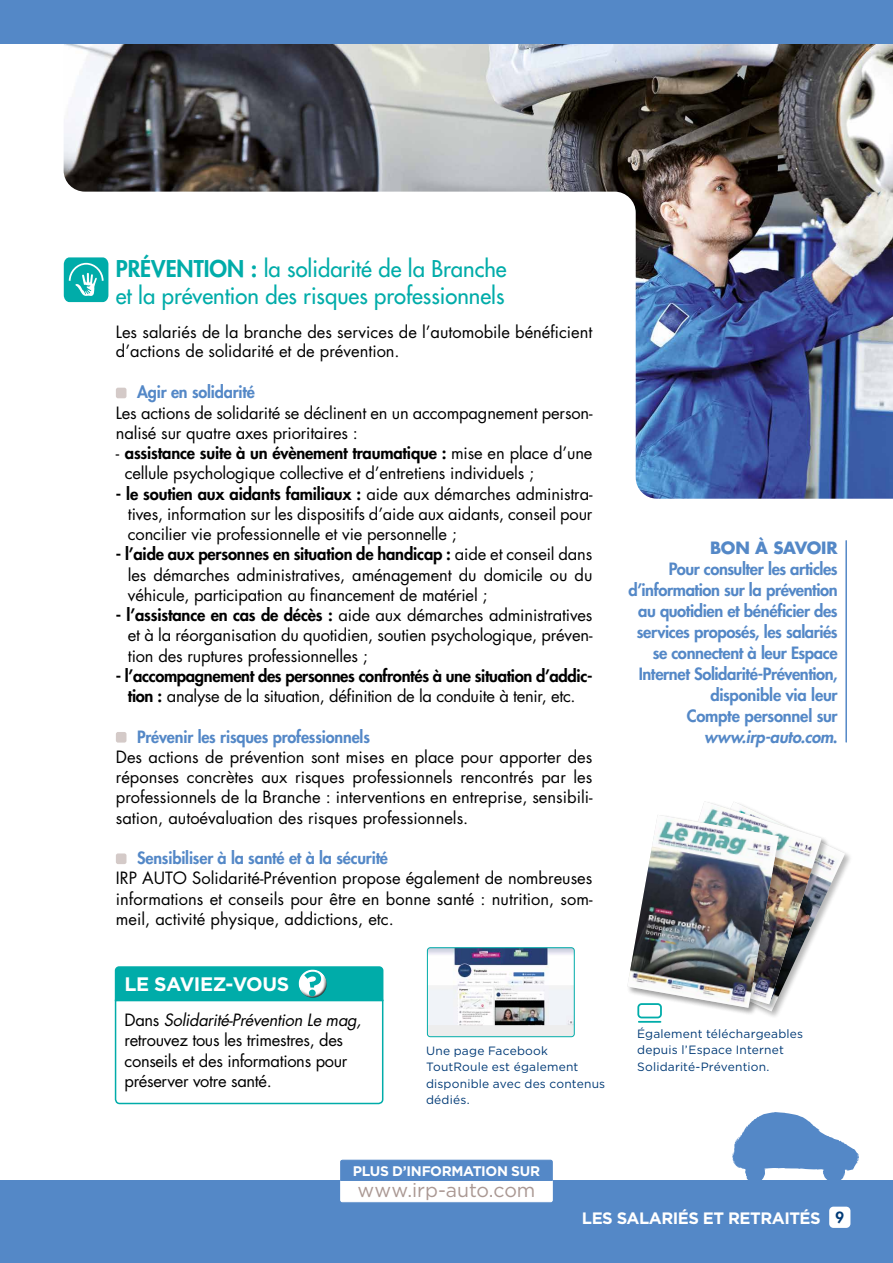
<style>
.page{position:relative;width:893px;height:1263px;background:#fff}
.page>*{position:absolute;margin:0;border:0;box-sizing:border-box;transform-origin:0 0}
.t1{font:500 22.5px/27px "Futura Std";color:#00aca9}
.t2{font:19.5px "Gotham";letter-spacing:-.005em;color:#aa9893}
.t3{font:700 19.5px "Gotham";letter-spacing:-.025em;color:#fff}
.t4{font:16.5px/20.2px "Futura Std";letter-spacing:-.01em;color:#000;text-align:justify}
.t5{font:800 16.5px/21px "Futura Std";letter-spacing:-.02em;color:#5488c7;text-align:right}
.t6{font:800 16.5px/20.2px "Futura Std";letter-spacing:-.02em;color:#000;text-align:center}
.t7{font:700 16.5px "Gotham";letter-spacing:-.03em;color:#fff}
.t8{font:700 16.5px "Futura Std";letter-spacing:-.02em;color:#5488c7}
.t9{font:800 15px "Futura Std";color:#003a76}
.t10{font:700 13.95px "Gotham";letter-spacing:-.025em;color:#fff}
.t11{font:12px/16.5px "Gotham";letter-spacing:.015em;color:#003a76}
.s1{font-weight:800}
.s2{font-weight:400}
.s3{font-style:italic}
</style>
<div class="page">
<div style="left:0;top:1180px;width:893px;height:83px;background:#5488c7"></div>
<svg style="left:732px;top:1112px;width:127px;height:68px"></svg>
<img style="left:64px;top:43px;width:829px;height:456px">
<div style="left:0;top:0;width:893px;height:43px;background:#5488c7"></div>
<hr style="left:845px;top:541px;width:2px;height:201px;background:#5488c7">
<div style="left:341px;top:1160px;width:211px;height:42px;background:#fff;border-radius:2px"></div>
<div style="left:340px;top:1160px;width:213px;height:42px;border:1px solid #fff;border-radius:2px"></div>
<div style="left:829px;top:1206px;width:21px;height:22px;background:#fff;border-radius:4px"></div>
<svg style="left:340px;top:1159px;width:213px;height:22px;background:#5a8cc8"></svg>
<svg style="left:114px;top:966px;width:270px;height:139px"></svg>
<div style="left:309px;top:989px;width:7px;height:7px;background:#00aca9;border-radius:50%"></div>
<img style="left:627px;top:801px;width:218px;height:222px">
<div style="left:427px;top:948px;width:147px;height:89px;background:#ededed;border-radius:3px"></div>
<img style="left:429px;top:949px;width:143px;height:76px">
<div style="left:427px;top:947px;width:147px;height:90px;border:1px solid #00aca9;border-radius:3px"></div>
<div style="left:116px;top:388px;width:10px;height:10px;background:#d4cac8;border-radius:2px"></div>
<div style="left:116px;top:732px;width:10px;height:11px;background:#d4cac8;border-radius:2px"></div>
<div style="left:116px;top:853px;width:10px;height:11px;background:#d4cac8;border-radius:2px"></div>
<svg style="left:64px;top:257px;width:44px;height:45px;background:#2ab9b7"></svg>
<h1 class="t1" style="left:116px;top:255px;width:392px"><span class="s1">PRÉVENTION :</span> la solidarité de la Branche et la prévention des risques professionnels</h1>
<p class="t4" style="left:116px;top:322px;width:478px;line-height:19.8px">Les salariés de la branche des services de l’automobile bénéficient d’actions de solidarité et de prévention.</p>
<p class="t5" style="left:137px;top:382px;width:119px">Agir en solidarité</p>
<p class="t4" style="left:116px;top:402px;width:478px">Les actions de solidarité se déclinent en un accompagnement person&shy;nalisé sur quatre axes prioritaires :</p>
<p class="t4" style="left:125px;top:443px;width:469px;text-indent:-9px">- <span class="s1">assistance suite à un évènement traumatique :</span> mise en place d’une cellule psychologique collective et d’entretiens individuels ;</p>
<p class="t4" style="left:128px;top:483px;width:466px;text-indent:-12px"><span class="s1">- le soutien aux aidants familiaux :</span> aide aux démarches administra&shy;tives, information sur les dispositifs d’aide aux aidants, conseil pour concilier vie professionnelle et vie personnelle ;</p>
<p class="t4" style="left:128px;top:544px;width:466px;text-indent:-12px"><span class="s1">- l’aide aux personnes en situation de handicap :</span> aide et conseil dans les démarches administratives, aménagement du domicile ou du véhicule, participation au financement de matériel ;</p>
<p class="t4" style="left:128px;top:605px;width:466px;text-indent:-12px"><span class="s1">- l’assistance en cas de décès :</span> aide aux démarches administratives et à la réorganisation du quotidien, soutien psychologique, préven&shy;tion des ruptures professionnelles ;</p>
<p class="t6" style="left:116px;top:665px;width:478px">- l’accompagnement des personnes confrontés à une situation d’addic&shy;tion : <span class="s2">analyse de la situation, définition de la conduite à tenir, etc.</span></p>
<p class="t5" style="left:137px;top:726px;width:234px">Prévenir les risques professionnels</p>
<p class="t4" style="left:116px;top:747px;width:478px">Des actions de prévention sont mises en place pour apporter des réponses concrètes aux risques professionnels rencontrés par les professionnels de la Branche : interventions en entreprise, sensibili&shy;sation, autoévaluation des risques professionnels.</p>
<p class="t5" style="left:137px;top:847px;width:252px">Sensibiliser à la santé et à la sécurité</p>
<p class="t4" style="left:116px;top:868px;width:478px">IRP AUTO Solidarité-Prévention propose également de nombreuses informations et conseils pour être en bonne santé : nutrition, som&shy;meil, activité physique, addictions, etc.</p>
<p class="t3" style="left:125px;top:971px;width:166px">LE SAVIEZ-VOUS</p>
<p class="t4" style="left:125px;top:1010px;width:238px;text-align:left">Dans <span class="s3">Solidarité-Prévention Le mag, </span>retrouvez tous les trimestres, des conseils et des informations pour préserver votre santé.</p>
<p class="t11" style="left:426px;top:1042px;width:181px">Une page Facebook<br>ToutRoule est également disponible avec des contenus dédiés.</p>
<p class="t8" style="left:710px;top:536px;width:129px">BON À SAVOIR</p>
<p class="t5" style="left:628px;top:558px;width:211px">Pour consulter les articles d’information sur la prévention au quotidien et bénéficier des services proposés, les salariés se connectent à leur Espace<br>Internet Solidarité-Prévention, disponible via leur<br>Compte personnel sur <span class="s3">www.irp-auto.com</span>.</p>
<p class="t11" style="left:637px;top:1025px;width:167px">Également téléchargeables depuis l’Espace Internet<br>Solidarité-Prévention.</p>
<p class="t10" style="left:353px;top:1161px;width:189px">PLUS D’INFORMATION SUR</p>
<p class="t2" style="left:357px;top:1178px;width:179px">www.irp-auto.com</p>
<p class="t7" style="left:582px;top:1207px;width:240px">LES SALARIÉS ET RETRAITÉS</p>
<p class="t9" style="left:836px;top:1208px;width:10px">9</p>
</div>
